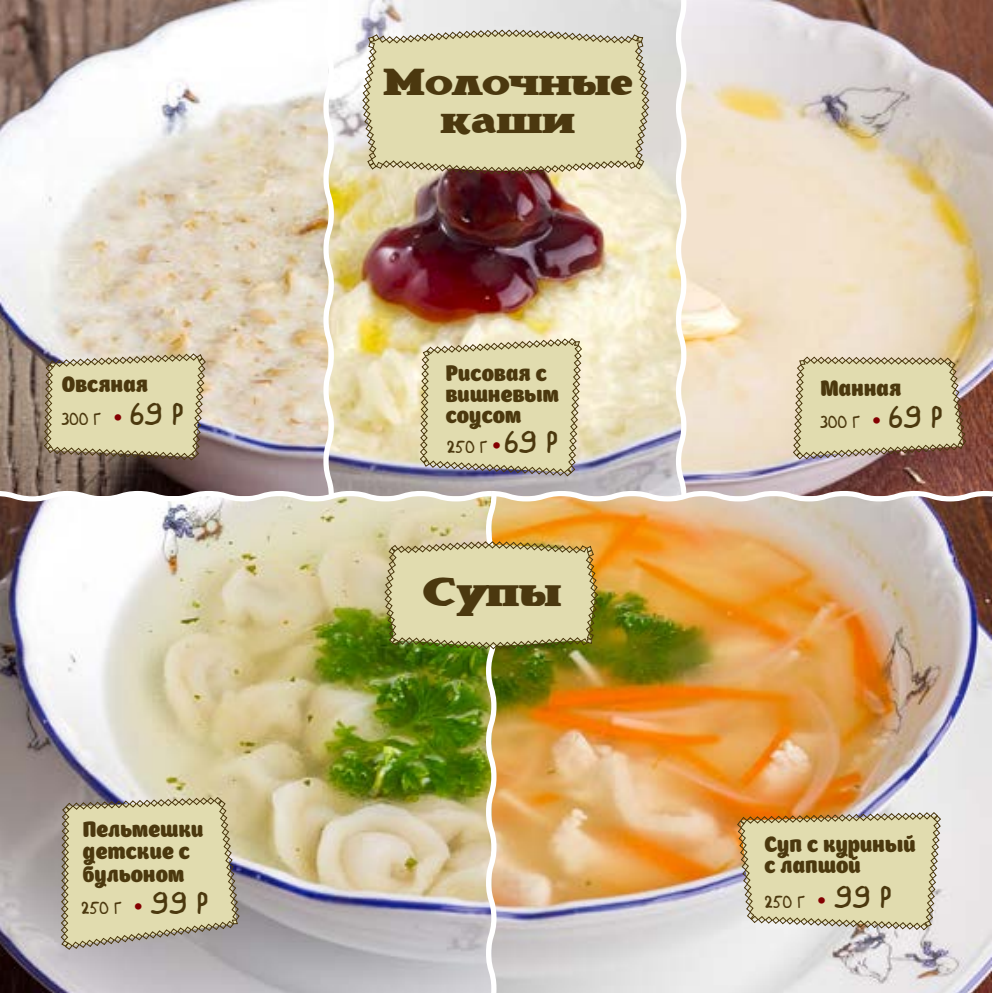
<style>
.page{position:relative;width:993px;height:993px;background:#fff}
.page>*{position:absolute;margin:0;border:0;box-sizing:border-box;transform-origin:0 0}
.t1{font:45.5px "Brava";color:#4b380f}
.t2{font:42px/38.1px "Brava";color:#4b380f;text-align:center}
.t3{font:24.5px/21px "Boomboom";color:#4b380e}
.t4{font:17.5px "Chocolate Hippo";color:#4b380e}
.s1{font-family:"Zanoza";font-size:21px;color:#840001}
.s2{font-size:31.5px}
</style>
<div class="page">
<img style="left:0;top:0;width:992px;height:992px">
<p class="t3" style="left:62px;top:374px;width:88px">Овсяная</p>
<p class="t4" style="left:62px;top:407px;width:124px">300 г <span class="s1">•</span> <span class="s2">69 р</span></p>
<p class="t3" style="left:83px;top:817px;width:122px;line-height:22.8px">Пельмешки детские с бульоном</p>
<p class="t4" style="left:82px;top:895px;width:129px">250 г <span class="s1">•</span> <span class="s2">99 р</span></p>
<h2 class="t2" style="left:384px;top:62px;width:250px">Молочные каши</h2>
<p class="t3" style="left:445px;top:363px;width:115px">Рисовая с вишневым соусом</p>
<p class="t4" style="left:447px;top:435px;width:113px">250 г <span class="s1">•</span> <span class="s2">69 р</span></p>
<h1 class="t1" style="left:422px;top:565px;width:142px">Супы</h1>
<p class="t3" style="left:820px;top:378px;width:82px">Манная</p>
<p class="t4" style="left:820px;top:410px;width:124px">300 г <span class="s1">•</span> <span class="s2">69 р</span></p>
<p class="t3" style="left:764px;top:834px;width:153px">Суп с куриный с лапшой</p>
<p class="t4" style="left:764px;top:890px;width:129px">250 г <span class="s1">•</span> <span class="s2">99 р</span></p>
</div>
